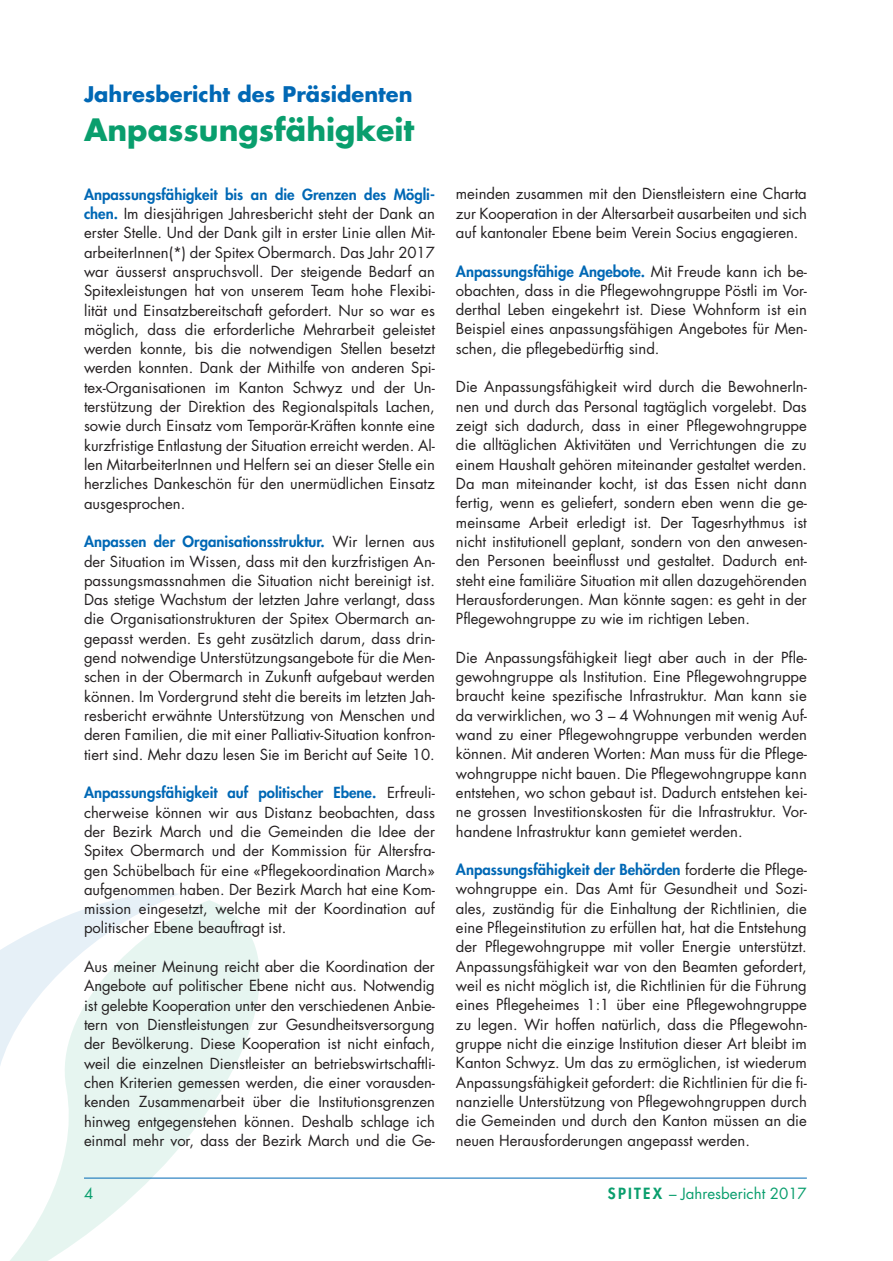
<style>
.page{position:relative;width:893px;height:1261px;background:#fff}
.page>*{position:absolute;margin:0;border:0;box-sizing:border-box;transform-origin:0 0}
.t1{font:700 30px "Futura";color:#099e6d}
.t2{font:700 21px "Futura";color:#0168b5}
.t3{font:15px "Futura";color:#099e6d}
.t4{font:14.85px/19.4px "Futura";color:#231f20;text-align:justify}
.s1{font-weight:800;color:#0168b5}
.s2{font-weight:800}
</style>
<div class="page">
<svg style="left:180px;top:900px;width:81px;height:278px;fill:#e6f5f0"></svg>
<svg style="left:0;top:893px;width:180px;height:368px;fill:#e6f5f7"></svg>
<hr style="left:84px;top:1178px;width:723px;height:1px;background:#0168b5">
<h2 class="t2" style="left:84px;top:80px;width:330px">Jahresbericht des Präsidenten</h2>
<h1 class="t1" style="left:84px;top:110px;width:332px">Anpassungsfähigkeit</h1>
<p class="t4" style="left:84px;top:185px;width:352px"><span class="s1">Anpassungsfähigkeit bis an die Grenzen des Mögli&shy;chen.</span> Im diesjährigen Jahresbericht steht der Dank an erster Stelle. Und der Dank gilt in erster Linie allen Mit&shy;arbeiterInnen(*) der Spitex Obermarch. Das Jahr 2017 war äusserst anspruchsvoll. Der steigende Bedarf an Spitexleistungen hat von unserem Team hohe Flexibi&shy;lität und Einsatzbereitschaft gefordert. Nur so war es möglich, dass die erforderliche Mehrarbeit geleistet werden konnte, bis die notwendigen Stellen besetzt werden konnten. Dank der Mithilfe von anderen Spi&shy;tex-Organisationen im Kanton Schwyz und der Un&shy;terstützung der Direktion des Regionalspitals Lachen, sowie durch Einsatz vom Temporär-Kräften konnte eine kurzfristige Entlastung der Situation erreicht werden. Al&shy;len MitarbeiterInnen und Helfern sei an dieser Stelle ein herzliches Dankeschön für den unermüdlichen Einsatz ausgesprochen.</p>
<p class="t4" style="left:84px;top:532px;width:352px"><span class="s1">Anpassen der Organisationsstruktur.</span> Wir lernen aus der Situation im Wissen, dass mit den kurzfristigen An&shy;passungsmassnahmen die Situation nicht bereinigt ist.<br>Das stetige Wachstum der letzten Jahre verlangt, dass die Organisationstrukturen der Spitex Obermarch an&shy;gepasst werden. Es geht zusätzlich darum, dass drin&shy;gend notwendige Unterstützungsangebote für die Men&shy;schen in der Obermarch in Zukunft aufgebaut werden können. Im Vordergrund steht die bereits im letzten Jah&shy;resbericht erwähnte Unterstützung von Menschen und deren Familien, die mit einer Palliativ-Situation konfron&shy;tiert sind. Mehr dazu lesen Sie im Bericht auf Seite 10.</p>
<p class="t4" style="left:84px;top:783px;width:352px"><span class="s1">Anpassungsfähigkeit auf politischer Ebene.</span> Erfreuli&shy;cherweise können wir aus Distanz beobachten, dass der Bezirk March und die Gemeinden die Idee der Spitex Obermarch und der Kommission für Altersfra&shy;gen Schübelbach für eine «Pflegekoordination March» aufgenommen haben. Der Bezirk March hat eine Kom&shy;mission eingesetzt, welche mit der Koordination auf politischer Ebene beauftragt ist.</p>
<p class="t4" style="left:84px;top:957px;width:352px">Aus meiner Meinung reicht aber die Koordination der Angebote auf politischer Ebene nicht aus. Notwendig ist gelebte Kooperation unter den verschiedenen Anbie&shy;tern von Dienstleistungen zur Gesundheitsversorgung der Bevölkerung. Diese Kooperation ist nicht einfach, weil die einzelnen Dienstleister an betriebswirtschaftli&shy;chen Kriterien gemessen werden, die einer vorausden&shy;kenden Zusammenarbeit über die Institutionsgrenzen hinweg entgegenstehen können. Deshalb schlage ich einmal mehr vor, dass der Bezirk March und die Ge-</p>
<p class="t4" style="left:456px;top:184px;width:352px">meinden zusammen mit den Dienstleistern eine Charta zur Kooperation in der Altersarbeit ausarbeiten und sich auf kantonaler Ebene beim Verein Socius engagieren.</p>
<p class="t4" style="left:456px;top:262px;width:352px"><span class="s1">Anpassungsfähige Angebote.</span> Mit Freude kann ich be&shy;obachten, dass in die Pflegewohngruppe Pöstli im Vor&shy;derthal Leben eingekehrt ist. Diese Wohnform ist ein Beispiel eines anpassungsfähigen Angebotes für Men&shy;schen, die pflegebedürftig sind.</p>
<p class="t4" style="left:456px;top:377px;width:352px">Die Anpassungsfähigkeit wird durch die BewohnerIn&shy;nen und durch das Personal tagtäglich vorgelebt. Das zeigt sich dadurch, dass in einer Pflegewohngruppe die alltäglichen Aktivitäten und Verrichtungen die zu einem Haushalt gehören miteinander gestaltet werden.<br>Da man miteinander kocht, ist das Essen nicht dann fertig, wenn es geliefert, sondern eben wenn die ge&shy;meinsame Arbeit erledigt ist. Der Tagesrhythmus ist nicht institutionell geplant, sondern von den anwesen&shy;den Personen beeinflusst und gestaltet. Dadurch ent&shy;steht eine familiäre Situation mit allen dazugehörenden Herausforderungen. Man könnte sagen: es geht in der Pflegewohngruppe zu wie im richtigen Leben.</p>
<p class="t4" style="left:456px;top:648px;width:352px">Die Anpassungsfähigkeit liegt aber auch in der Pfle&shy;gewohngruppe als Institution. Eine Pflegewohngruppe braucht keine spezifische Infrastruktur. Man kann sie da verwirklichen, wo 3 – 4 Wohnungen mit wenig Auf&shy;wand zu einer Pflegewohngruppe verbunden werden können. Mit anderen Worten: Man muss für die Pflege&shy;wohngruppe nicht bauen. Die Pflegewohngruppe kann entstehen, wo schon gebaut ist. Dadurch entstehen kei&shy;ne grossen Investitionskosten für die Infrastruktur. Vor&shy;handene Infrastruktur kann gemietet werden.</p>
<p class="t4" style="left:456px;top:860px;width:352px"><span class="s1">Anpassungsfähigkeit der Behörden</span> forderte die Pflege&shy;wohngruppe ein. Das Amt für Gesundheit und Sozi&shy;ales, zuständig für die Einhaltung der Richtlinien, die eine Pflegeinstitution zu erfüllen hat, hat die Entstehung der Pflegewohngruppe mit voller Energie unterstützt.<br>Anpassungsfähigkeit war von den Beamten gefordert, weil es nicht möglich ist, die Richtlinien für die Führung eines Pflegeheimes 1:1 über eine Pflegewohngruppe zu legen. Wir hoffen natürlich, dass die Pflegewohn&shy;gruppe nicht die einzige Institution dieser Art bleibt im Kanton Schwyz. Um das zu ermöglichen, ist wiederum Anpassungsfähigkeit gefordert: die Richtlinien für die fi&shy;nanzielle Unterstützung von Pflegewohngruppen durch die Gemeinden und durch den Kanton müssen an die neuen Herausforderungen angepasst werden.</p>
<p class="t3" style="left:84px;top:1184px;width:11px">4</p>
<p class="t3" style="left:608px;top:1184px;width:201px"><span class="s2">SPITEX</span> – Jahresbericht 2017</p>
</div>
